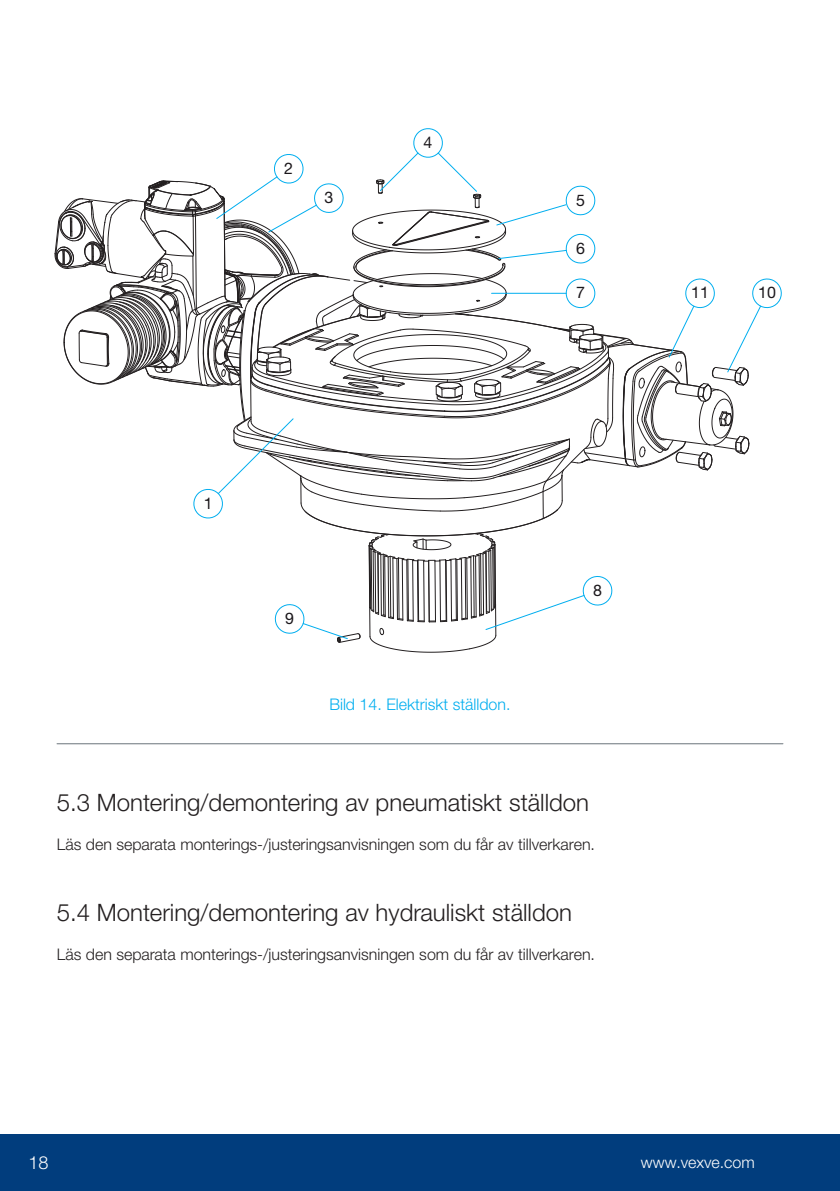
<style>
.page{position:relative;width:840px;height:1191px;background:#fff}
.page>*{position:absolute;margin:0;border:0;box-sizing:border-box;transform-origin:0 0}
.t1{font:300 24px "Helvetica Neue LTW1 G";color:#231f20}
.t2{font:300 18px "Helvetica Neue LTW1 G";color:#fff}
.t3{font:300 16px "Helvetica Neue LTW1 G";color:#231f20}
.t4{font:300 16px "Helvetica Neue LTW1 G";color:#00aeef}
.t5{font:300 16px "Helvetica Neue LTW1 G";color:#fff}
.t6{font:16px "Helvetica Neue LT Std";color:#1b171b}
</style>
<div class="page">
<div style="left:0;top:1134px;width:839px;height:57px;background:#013d7d"></div>
<hr style="left:839px;top:1134px;width:1px;height:57px;background:#013d7d">
<svg style="left:54px;top:128px;width:728px;height:524px"></svg>
<hr style="left:57px;top:743px;width:725px;height:1px;background:#6a747b">
<p class="t6" style="left:284px;top:158px;width:10px">2</p>
<p class="t6" style="left:423px;top:133px;width:10px">4</p>
<p class="t6" style="left:324px;top:188px;width:10px">3</p>
<p class="t6" style="left:575px;top:190px;width:10px">5</p>
<p class="t6" style="left:575px;top:238px;width:10px">6</p>
<p class="t6" style="left:575px;top:283px;width:10px">7</p>
<p class="t6" style="left:690px;top:283px;width:19px">11</p>
<p class="t6" style="left:757px;top:283px;width:19px">10</p>
<p class="t6" style="left:203px;top:493px;width:10px">1</p>
<p class="t6" style="left:285px;top:608px;width:10px">9</p>
<p class="t4" style="left:329px;top:695px;width:183px">Bild 14. Elektriskt ställdon.</p>
<p class="t6" style="left:592px;top:580px;width:10px">8</p>
<h1 class="t1" style="left:57px;top:788px;width:533px">5.3 Montering/demontering av pneumatiskt ställdon</h1>
<p class="t3" style="left:57px;top:834px;width:539px">Läs den separata monterings-/justeringsanvisningen som du får av tillverkaren.</p>
<h1 class="t1" style="left:57px;top:898px;width:516px">5.4 Montering/demontering av hydrauliskt ställdon</h1>
<p class="t3" style="left:57px;top:944px;width:539px">Läs den separata monterings-/justeringsanvisningen som du får av tillverkaren.</p>
<p class="t2" style="left:28px;top:1151px;width:22px">18</p>
<p class="t5" style="left:640px;top:1152px;width:116px">www.vexve.com</p>
</div>
